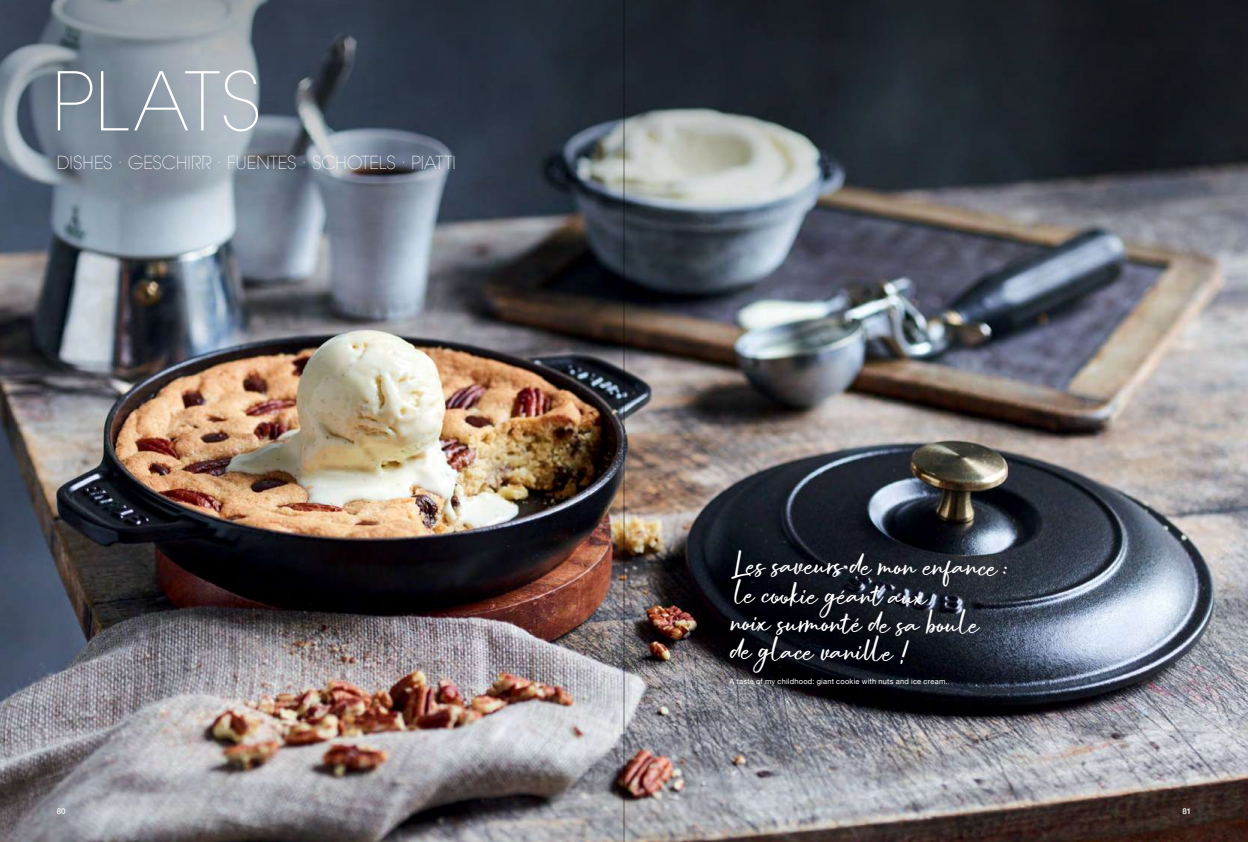
<style>
.page{position:relative;width:1248px;height:842px;background:#fff}
.page>*{position:absolute;margin:0;border:0;box-sizing:border-box;transform-origin:0 0}
.t1{font:200 80px "ITC Avant Garde W1 G";letter-spacing:.01em;color:#fff}
.t2{font:24px/28.5px "Buttercell Script";letter-spacing:.005em;color:#fff}
.t3{font:200 18px "ITC Avant Garde W1 G";letter-spacing:.005em;color:#fff}
.t4{font:500 8px "Helvetica Neue";color:#fff}
.t5{font:7.5px "Helvetica Neue";letter-spacing:.03em;color:#fff}
</style>
<div class="page">
<img style="left:0;top:260px;width:1247px;height:582px">
<svg style="left:0;top:0;width:1247px;height:260px;background:#515862"></svg>
<hr style="left:623px;top:0;width:1px;height:842px;background:#000">
<h1 class="t1" style="left:52px;top:51px;width:210px">PLATS</h1>
<p class="t3" style="left:57px;top:151px;width:400px">DISHES · GESCHIRR · FUENTES · SCHOTELS · PIATTI</p>
<p class="t2" style="left:730px;top:551px;width:280px">Les saveurs de mon enfance : le cookie géant aux<br>noix surmonté de sa boule<br>de glace vanille !</p>
<p class="t5" style="left:729px;top:675px;width:219px">A taste of my childhood: giant cookie with nuts and ice cream.</p>
<p class="t4" style="left:57px;top:804px;width:10px">80</p>
<p class="t4" style="left:1182px;top:804px;width:10px">81</p>
</div>
